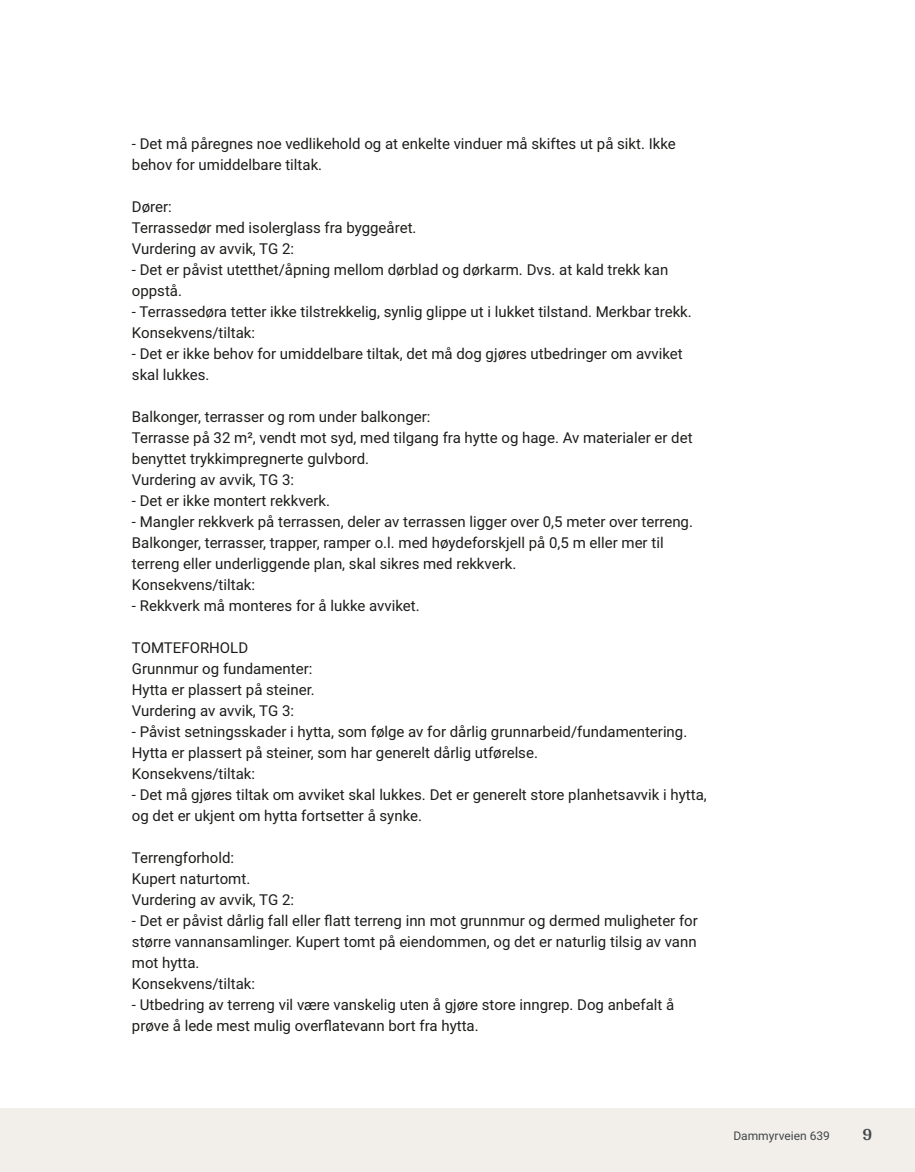
<style>
.page{position:relative;width:915px;height:1172px;background:#fff}
.page>*{position:absolute;margin:0;border:0;box-sizing:border-box;transform-origin:0 0}
.t1{font:700 18px "Arya";color:#414749}
.t2{font:15px/21px "Roboto Vitec";color:#1d1d1b}
.t3{font:12px "Roboto Vitec";color:#414749}
</style>
<div class="page">
<div style="left:0;top:1108px;width:914px;height:64px;background:#f2eeea"></div>
<p class="t2" style="left:132px;top:132px;width:545px">‑ Det må påregnes noe vedlikehold og at enkelte vinduer må skiftes ut på sikt. Ikke behov for umiddelbare tiltak.</p>
<p class="t2" style="left:132px;top:195px;width:561px">Dører:<br>Terrassedør med isolerglass fra byggeåret.<br>Vurdering av avvik, TG 2:<br>‑ Det er påvist utetthet/åpning mellom dørblad og dørkarm. Dvs. at kald trekk kan oppstå.<br>‑ Terrassedøra tetter ikke tilstrekkelig, synlig glippe ut i lukket tilstand. Merkbar trekk.<br>Konsekvens/tiltak:<br>‑ Det er ikke behov for umiddelbare tiltak, det må dog gjøres utbedringer om avviket skal lukkes.</p>
<p class="t2" style="left:132px;top:405px;width:562px">Balkonger, terrasser og rom under balkonger:<br>Terrasse på 32 m², vendt mot syd, med tilgang fra hytte og hage. Av materialer er det benyttet trykkimpregnerte gulvbord.<br>Vurdering av avvik, TG 3:<br>‑ Det er ikke montert rekkverk.<br>‑ Mangler rekkverk på terrassen, deler av terrassen ligger over 0,5 meter over terreng.<br>Balkonger, terrasser, trapper, ramper o.l. med høydeforskjell på 0,5 m eller mer til terreng eller underliggende plan, skal sikres med rekkverk.<br>Konsekvens/tiltak:<br>‑ Rekkverk må monteres for å lukke avviket.</p>
<p class="t2" style="left:132px;top:636px;width:576px">TOMTEFORHOLD<br>Grunnmur og fundamenter:<br>Hytta er plassert på steiner.<br>Vurdering av avvik, TG 3:<br>‑ Påvist setningsskader i hytta, som følge av for dårlig grunnarbeid/fundamentering.<br>Hytta er plassert på steiner, som har generelt dårlig utførelse.<br>Konsekvens/tiltak:<br>‑ Det må gjøres tiltak om avviket skal lukkes. Det er generelt store planhetsavvik i hytta, og det er ukjent om hytta fortsetter å synke.</p>
<p class="t2" style="left:132px;top:846px;width:567px">Terrengforhold:<br>Kupert naturtomt.<br>Vurdering av avvik, TG 2:<br>‑ Det er påvist dårlig fall eller flatt terreng inn mot grunnmur og dermed muligheter for større vannansamlinger. Kupert tomt på eiendommen, og det er naturlig tilsig av vann mot hytta.<br>Konsekvens/tiltak:<br>‑ Utbedring av terreng vil være vanskelig uten å gjøre store inngrep. Dog anbefalt å prøve å lede mest mulig overflatevann bort fra hytta.</p>
<p class="t3" style="left:733px;top:1127px;width:98px">Dammyrveien 639</p>
<p class="t1" style="left:862px;top:1123px;width:11px">9</p>
</div>
